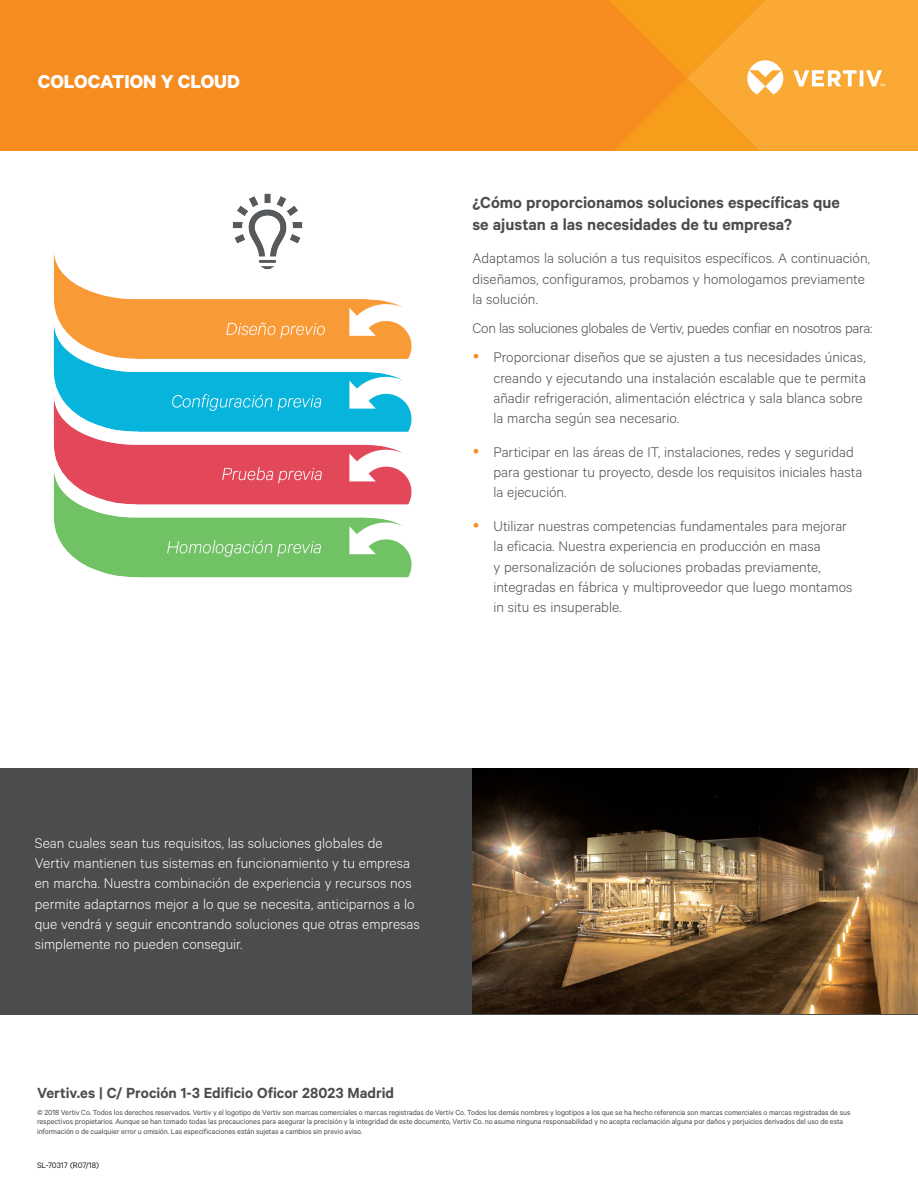
<style>
.page{position:relative;width:918px;height:1188px;background:#fff}
.page>*{position:absolute;margin:0;border:0;box-sizing:border-box;transform-origin:0 0}
.t1{font:700 21px "Calibre";color:#fff}
.t2{font:600 18px/21.6px "Calibre";color:#4b4c4d}
.t3{font:600 16.5px "Calibre";color:#4b4c4d}
.t4{font:300 15.75px/20.2px "Calibre";color:#4b4c4d}
.t5{font:300 15.75px/20.2px "Calibre";color:#fff}
.t6{font:9px "Calibre";color:#231f20}
.t7{font:8.25px/9.8px "Calibre";letter-spacing:-.005em;color:#4b4c4d}
</style>
<div class="page">
<div style="left:0;top:0;width:609px;height:151px;background:#f68b1f"></div>
<svg style="left:609px;top:0;width:309px;height:151px;background:#f9a431"></svg>
<div style="left:0;top:768px;width:918px;height:246px;background:#4b4c4d"></div>
<img style="left:53px;top:194px;width:359px;height:384px">
<img style="left:472px;top:768px;width:446px;height:246px">
<h1 class="t1" style="left:38px;top:69px;width:204px">COLOCATION Y CLOUD</h1>
<p class="t2" style="left:472px;top:191px;width:369px">¿Cómo proporcionamos soluciones específicas que se ajustan a las necesidades de tu empresa?</p>
<p class="t4" style="left:472px;top:248px;width:399px">Adaptamos la solución a tus requisitos específicos. A continuación, diseñamos, configuramos, probamos y homologamos previamente la solución.</p>
<p class="t4" style="left:493px;top:313px;width:380px;line-height:29.2px;text-indent:-21px">Con las soluciones globales de Vertiv, puedes confiar en nosotros para:<br>Proporcionar diseños que se ajusten a tus necesidades únicas,</p>
<p class="t4" style="left:493px;top:367px;width:374px">creando y ejecutando una instalación escalable que te permita añadir refrigeración, alimentación eléctrica y sala blanca sobre la marcha según sea necesario.</p>
<p class="t4" style="left:493px;top:441px;width:370px">Participar en las áreas de IT, instalaciones, redes y seguridad para gestionar tu proyecto, desde los requisitos iniciales hasta la ejecución.</p>
<p class="t4" style="left:493px;top:515px;width:360px">Utilizar nuestras competencias fundamentales para mejorar la eficacia. Nuestra experiencia en producción en masa<br>y personalización de soluciones probadas previamente, integradas en fábrica y multiproveedor que luego montamos in situ es insuperable.</p>
<p class="t5" style="left:35px;top:832px;width:387px">Sean cuales sean tus requisitos, las soluciones globales de Vertiv mantienen tus sistemas en funcionamiento y tu empresa en marcha. Nuestra combinación de experiencia y recursos nos permite adaptarnos mejor a lo que se necesita, anticiparnos a lo que vendrá y seguir encontrando soluciones que otras empresas simplemente no pueden conseguir.</p>
<p class="t3" style="left:37px;top:1083px;width:359px">Vertiv.es | C/ Proción 1-3 Edificio Oficor 28023 Madrid</p>
<p class="t7" style="left:37px;top:1107px;width:815px">© 2018 Vertiv Co. Todos los derechos reservados. Vertiv y el logotipo de Vertiv son marcas comerciales o marcas registradas de Vertiv Co. Todos los demás nombres y logotipos a los que se ha hecho referencia son marcas comerciales o marcas registradas de sus respectivos propietarios. Aunque se han tomado todas las precauciones para asegurar la precisión y la integridad de este documento, Vertiv Co. no asume ninguna responsabilidad y no acepta reclamación alguna por daños y perjuicios derivados del uso de esta información o de cualquier error u omisión. Las especificaciones están sujetas a cambios sin previo aviso.</p>
<p class="t6" style="left:37px;top:1160px;width:64px">SL-70317 (R07/18)</p>
</div>
